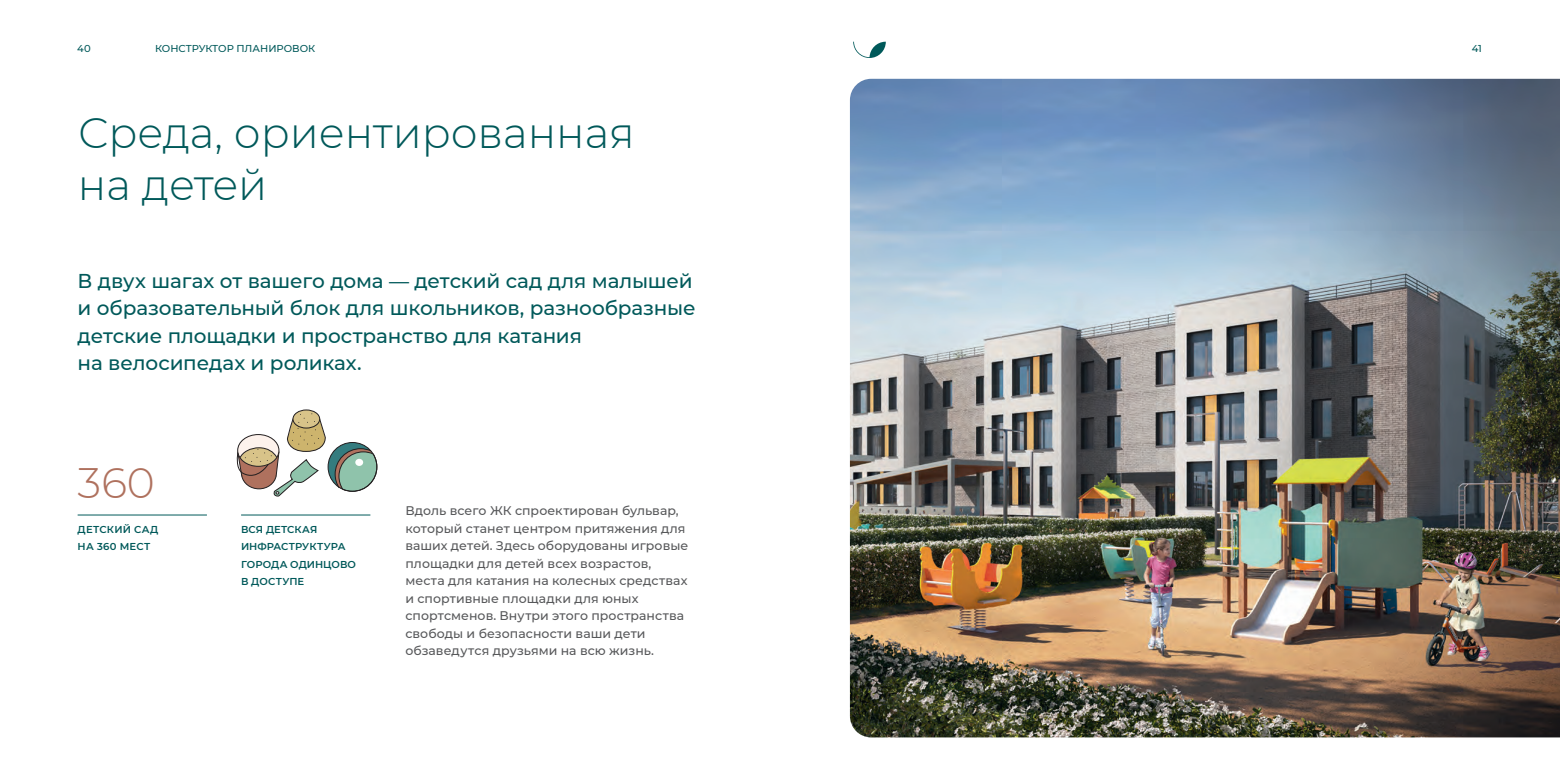
<style>
.page{position:relative;width:1560px;height:780px;background:#fff}
.page>*{position:absolute;margin:0;border:0;box-sizing:border-box;transform-origin:0 0}
.Title_1{font:300 42.5px/52.5px "Montserrat";color:#00595a}
.Numbers{font:300 42.5px "Montserrat";color:#af715e}
.Title_3{font:500 20px/27.5px "Montserrat";letter-spacing:-.005em;color:#00595a}
.Body{font:500 12.5px/17.5px "Montserrat";letter-spacing:.005em;color:#57585a}
.Title_4{font:600 10px/17.5px "Montserrat";letter-spacing:.01em;color:#00595a}
.t1{font:500 10px "Montserrat";color:#00595a}
</style>
<div class="page">
<img style="left:849px;top:79px;width:710px;height:658px">
<hr style="left:78px;top:514px;width:129px;height:1px;background:#00595a">
<hr style="left:241px;top:514px;width:129px;height:1px;background:#00595a">
<svg style="left:293px;top:410px;width:26px;height:18px"></svg>
<div style="left:293px;top:409px;width:27px;height:19px;border:1px solid #231f20;border-radius:50%"></div>
<svg style="left:236px;top:413px;width:90px;height:83px"></svg>
<svg style="left:328px;top:442px;width:49px;height:49px"></svg>
<div style="left:328px;top:442px;width:49px;height:49px;border:1px solid #231f20;border-radius:50%"></div>
<svg style="left:334px;top:448px;width:43px;height:44px"></svg>
<div style="left:355px;top:459px;width:8px;height:7px;background:#fff;border-radius:50%"></div>
<svg style="left:853px;top:42px;width:32px;height:16px"></svg>
<p class="t1" style="left:77px;top:42px;width:15px">40</p>
<p class="t1" style="left:155px;top:42px;width:162px">КОНСТРУКТОР ПЛАНИРОВОК</p>
<p class="Title_1" style="left:78px;top:105px;width:558px">Среда, ориентированная на детей</p>
<p class="Title_3" style="left:78px;top:266px;width:619px">В двух шагах от вашего дома — детский сад для малышей и образовательный блок для школьников, разнообразные детские площадки и пространство для катания<br>на велосипедах и роликах.</p>
<p class="Numbers" style="left:78px;top:454px;width:79px">360</p>
<p class="Title_4" style="left:78px;top:520px;width:82px">ДЕТСКИЙ САД<br>НА 360 МЕСТ</p>
<p class="Title_4" style="left:241px;top:520px;width:116px">ВСЯ ДЕТСКАЯ<br>ИНФРАСТРУКТУРА<br>ГОРОДА ОДИНЦОВО<br>В ДОСТУПЕ</p>
<p class="Body" style="left:405px;top:501px;width:284px">Вдоль всего ЖК спроектирован бульвар, который станет центром притяжения для ваших детей. Здесь оборудованы игровые площадки для детей всех возрастов, места для катания на колесных средствах и спортивные площадки для юных спортсменов. Внутри этого пространства свободы и безопасности ваши дети обзаведутся друзьями на всю жизнь.</p>
<p class="t1" style="left:1471px;top:42px;width:12px">41</p>
</div>
